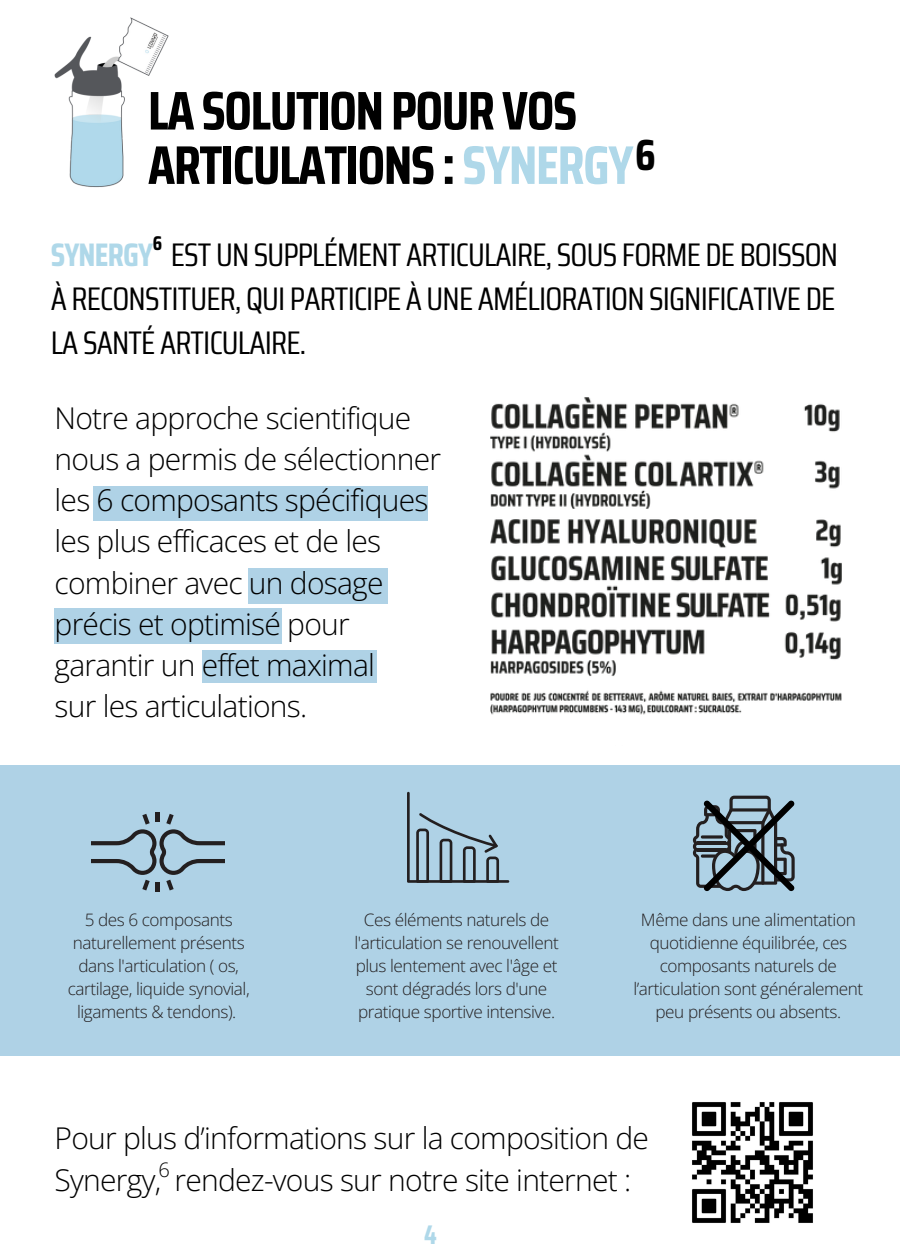
<style>
.page{position:relative;width:900px;height:1260px;background:#fff}
.page>*{position:absolute;margin:0;border:0;box-sizing:border-box;transform-origin:0 0}
.t1{font:700 54.5px/54.5px "Saira Condensed";letter-spacing:-.025em;color:#000}
.t2{font:700 43.75px "Saira Condensed";color:#000}
.t3{font:32.75px/44.2px "Saira Condensed";letter-spacing:-.025em;color:#000;text-align:justify}
.t4{font:700 32.75px "Saira Condensed";letter-spacing:-.025em;color:#afd8e9}
.t5{font:300 30px/41.2px "Open Sans";letter-spacing:-.025em;color:#000}
.t6{font:700 27px "Saira Condensed";color:#afd8e9}
.t7{font:700 20px "Saira Condensed";color:#000}
.t8{font:300 20px "Open Sans";color:#000}
.t9{font:300 17.25px/23px "Open Sans";letter-spacing:-.025em;color:#231f20;text-align:center}
.s1{color:#afd8e9}
</style>
<div class="page">
<img style="left:55px;top:17px;width:114px;height:171px">
<img style="left:83px;top:140px;width:36px;height:15px">
<div style="left:0;top:765px;width:900px;height:291px;background:#afd2e6"></div>
<hr style="left:156px;top:812px;width:4px;height:10px;background:#231f20">
<hr style="left:156px;top:882px;width:4px;height:10px;background:#231f20">
<svg style="left:91px;top:814px;width:133px;height:76px"></svg>
<svg style="left:407px;top:792px;width:102px;height:91px"></svg>
<svg style="left:693px;top:796px;width:102px;height:95px"></svg>
<img style="left:491px;top:397px;width:350px;height:318px">
<img style="left:692px;top:1102px;width:121px;height:121px">
<p class="t1" style="left:148px;top:83px;width:487px">LA SOLUTIONPOUR VOS<br>ARTICULATIONS : <span class="s1">SYNERGY</span></p>
<h1 class="t2" style="left:635px;top:121px;width:22px">6</h1>
<h2 class="t7" style="left:153px;top:227px;width:11px">6</h2>
<h3 class="t3" style="left:51px;top:232px;width:789px;text-indent:120px">EST UN SUPPLÉMENT ARTICULAIRE, SOUS FORME DE BOISSON À RECONSTITUER, QUI PARTICIPE À UNE AMÉLIORATION SIGNIFICATIVE DE LA SANTÉ ARTICULAIRE.</h3>
<p class="t4" style="left:51px;top:228px;width:104px">SYNERGY</p>
<p class="t5" style="left:55px;top:396px;width:388px">Notre approche scientifique nous a permis de sélectionner les 6 composants spécifiques les plus efficaces et de les combiner avec un dosage précis et optimisé pour garantir un effet maximal<br>sur les articulations.</p>
<p class="t9" style="left:68px;top:908px;width:183px">5 des 6 composants naturellement présents dans l'articulation ( os, cartilage, liquide synovial, ligaments &amp; tendons).</p>
<p class="t9" style="left:354px;top:908px;width:206px">Ces éléments naturels de l'articulation se renouvellent plus lentement avec l'âge et sont dégradés lors d'une pratique sportive intensive.</p>
<p class="t9" style="left:633px;top:908px;width:231px">Même dans une alimentation quotidienne équilibrée, ces composants naturels de l’articulation sont généralement peu présents ou absents.</p>
<p class="t5" style="left:55px;top:1117px;width:596px">Pour plus d’informations sur la composition de<br>Synergy, rendez-vous sur notre site internet :</p>
<p class="t8" style="left:159px;top:1155px;width:13px">6</p>
<p class="t6" style="left:424px;top:1213px;width:14px">4</p>
</div>
